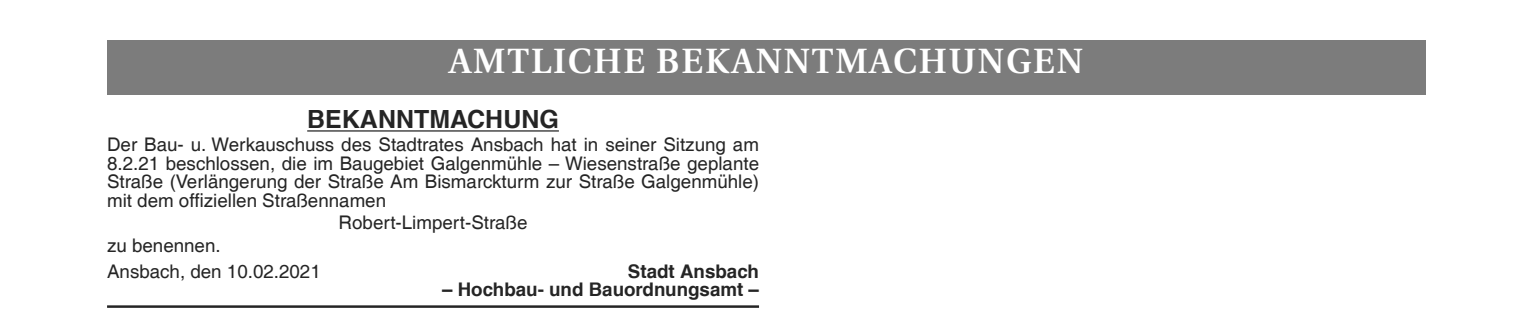
<style>
.page{position:relative;width:1530px;height:323px;background:#fff}
.page>*{position:absolute;margin:0;border:0;box-sizing:border-box;transform-origin:0 0}
.t1{font:600 35px "Utopia";letter-spacing:.05em;color:#fff}
.t2{font:700 25px "Helvetica";color:#252525}
.t3{font:18.75px/18.8px "Helvetica";color:#252525;text-align:justify}
.t4{font:700 18.75px "Helvetica";color:#252525}
</style>
<div class="page">
<hr style="left:307px;top:130px;width:252px;height:1px;background:#252525">
<hr style="left:107px;top:305px;width:652px;height:2px;background:#252525">
<div style="left:107px;top:40px;width:1318px;height:55px;background:#7c7c7c"></div>
<h1 class="t1" style="left:449px;top:46px;width:635px">AMTLICHE BEKANNTMACHUNGEN</h1>
<h2 class="t2" style="left:307px;top:107px;width:253px">BEKANNTMACHUNG</h2>
<p class="t3" style="left:107px;top:136px;width:654px">Der Bau- u. Werkauschuss des Stadtrates Ansbach hat in seiner Sitzung am 8.2.21 beschlossen, die im Baugebiet Galgenmühle – Wiesenstraße geplante Straße (Verlängerung der Straße Am Bismarckturm zur Straße Galgenmühle) mit dem offiziellen Straßennamen</p>
<p class="t3" style="left:339px;top:215px;width:190px">Robert-Limpert-Straße</p>
<p class="t3" style="left:107px;top:234px;width:215px;line-height:25.8px">zu benennen.<br>Ansbach, den 10.02.2021</p>
<p class="t4" style="left:628px;top:262px;width:133px">Stadt Ansbach</p>
<p class="t4" style="left:442px;top:280px;width:318px">– Hochbau- und Bauordnungsamt –</p>
</div>
